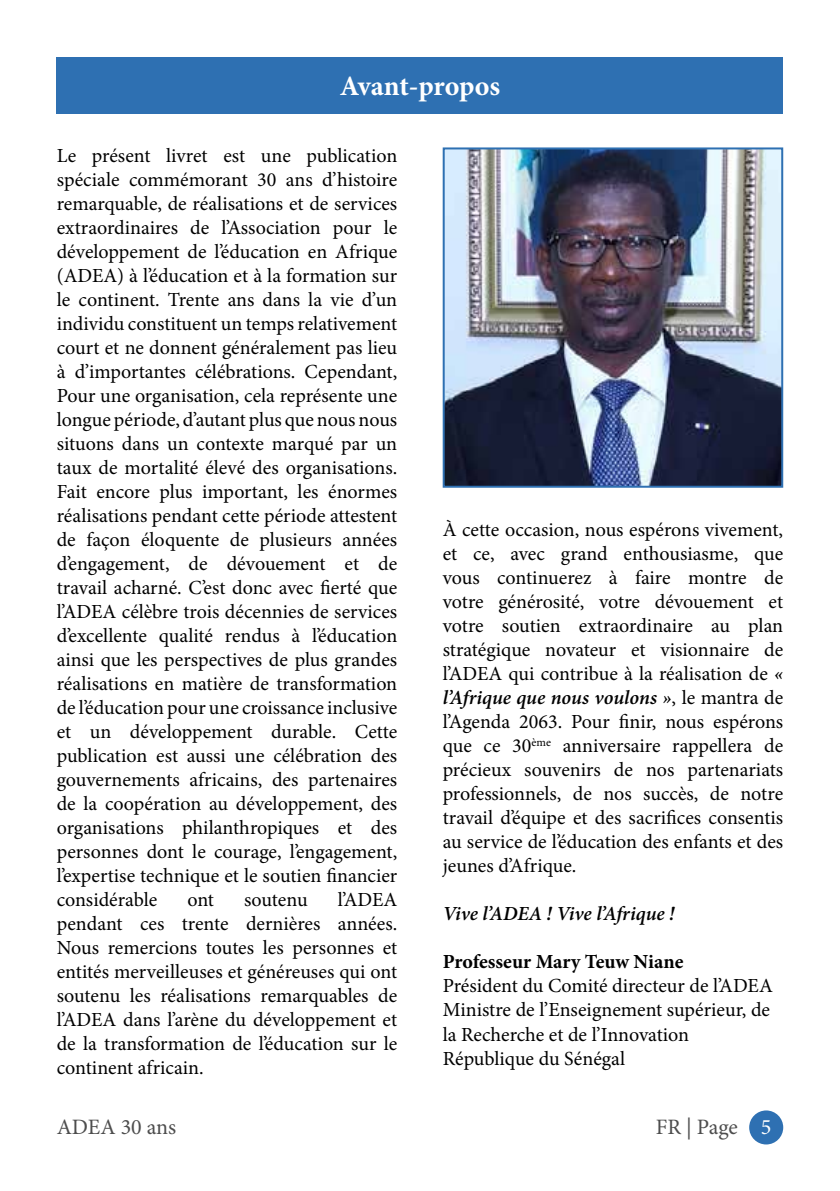
<style>
.page{position:relative;width:840px;height:1191px;background:#fff}
.page>*{position:absolute;margin:0;border:0;box-sizing:border-box;transform-origin:0 0}
.t1{font:700 28px "Minion Pro";letter-spacing:-.01em;color:#fff}
.t2{font:22px "Minion Pro";letter-spacing:-.005em;color:#4d4d4d}
.t3{font:20px/24px "Minion Pro";color:#000;text-align:justify}
.t4{font:italic 600 20px "Minion Pro";color:#000}
.t5{font:700 20px "Minion Pro";color:#000}
.s1{font-weight:600;font-style:italic}
.s2{color:#fff}
</style>
<div class="page">
<div style="left:748px;top:1110px;width:34px;height:34px;background:#2e70b2;border-radius:50%"></div>
<div style="left:57px;top:57px;width:725px;height:56px;background:#2e70b2"></div>
<img style="left:445px;top:150px;width:334px;height:335px">
<div style="left:442px;top:147px;width:340px;height:341px;border:2px solid #2e70b2"></div>
<h1 class="t1" style="left:339px;top:67px;width:162px">Avant-propos</h1>
<p class="t3" style="left:57px;top:144px;width:342px">Le présent livret est une publication spéciale commémorant 30 ans d’histoire remarquable, de réalisations et de services extraordinaires de l’Association pour le développement de l’éducation en Afrique (ADEA) à l’éducation et à la formation sur le continent. Trente ans dans la vie d’un individu constituent un temps relativement court et ne donnent généralement pas lieu à d’importantes célébrations. Cependant, Pour une organisation, cela représente une longue période, d’autant plus que nous nous situons dans un contexte marqué par un taux de mortalité élevé des organisations.<br>Fait encore plus important, les énormes réalisations pendant cette période attestent de façon éloquente de plusieurs années d’engagement, de dévouement et de travail acharné. C’est donc avec fierté que l’ADEA célèbre trois décennies de services d’excellente qualité rendus à l’éducation ainsi que les perspectives de plus grandes réalisations en matière de transformation de l’éducation pour une croissance inclusive et un développement durable. Cette publication est aussi une célébration des gouvernements africains, des partenaires de la coopération au développement, des organisations philanthropiques et des personnes dont le courage, l’engagement, l’expertise technique et le soutien financier considérable</p>
<p class="t3" style="left:57px;top:888px;width:342px;text-indent:281px">l’ADEA pendant ces trente dernières années.<br>Nous remercions toutes les personnes et entités merveilleuses et généreuses qui ont soutenu les réalisations remarquables de l’ADEA dans l’arène du développement et de la transformation de l’éducation sur le continent africain.</p>
<p class="t3" style="left:187px;top:888px;width:28px">ont</p>
<p class="t3" style="left:244px;top:888px;width:65px">soutenu</p>
<p class="t3" style="left:442px;top:518px;width:342px">À cette occasion, nous espérons vivement, et ce, avec grand enthousiasme, que vous continuerez à faire montre de votre générosité, votre dévouement et votre soutien extraordinaire au plan stratégique novateur et visionnaire de l’ADEA qui contribue à la réalisation de <span class="s1">« l’Afrique que nous voulons »</span>, le mantra de l’Agenda 2063. Pour finir, nous espérons que ce 30<sup>ème</sup> anniversaire rappellera de précieux souvenirs de nos partenariats professionnels, de nos succès, de notre travail d’équipe et des sacrifices consentis au service de l’éducation des enfants et des jeunes d’Afrique.</p>
<p class="t4" style="left:442px;top:900px;width:233px">Vive l’ADEA ! Vive l’Afrique !</p>
<p class="t5" style="left:442px;top:948px;width:242px">Professeur Mary Teuw Niane</p>
<p class="t3" style="left:442px;top:974px;width:331px;text-align:left">Président du Comité directeur de l’ADEA Ministre de l’Enseignement supérieur, de la Recherche et de l’Innovation République du Sénégal</p>
<p class="t2" style="left:57px;top:1112px;width:121px">ADEA 30 ans</p>
<p class="t2" style="left:655px;top:1112px;width:117px">FR | Page <span class="s2">5</span></p>
</div>
